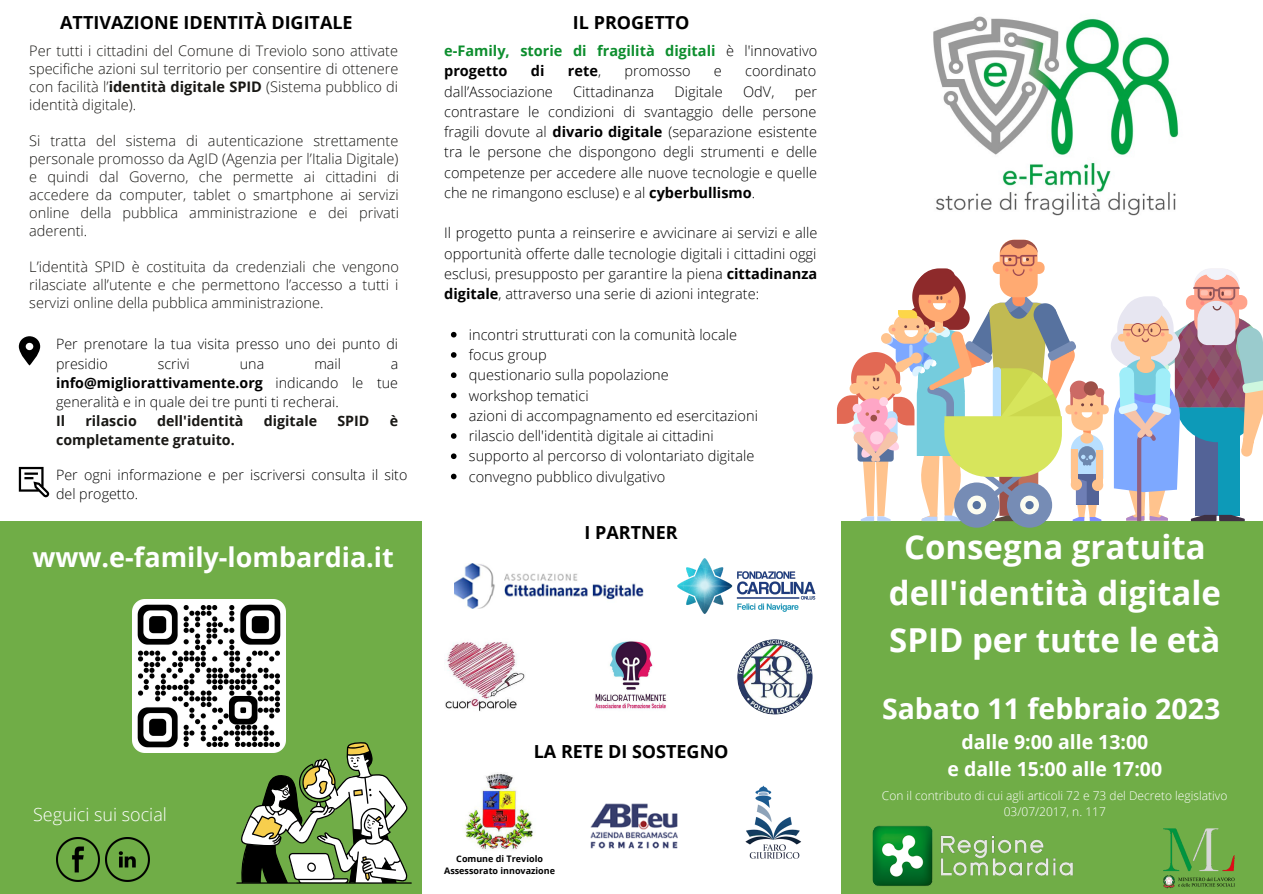
<style>
.page{position:relative;width:1263px;height:894px;background:#fff}
.page>*{position:absolute;margin:0;border:0;box-sizing:border-box;transform-origin:0 0}
.t1{font:700 33px/46px "Open Sans";color:#fff;text-align:center}
.t2{font:700 28.5px "Open Sans";color:#fff}
.t3{font:700 27px "Open Sans";color:#fff}
.t4{font:700 19.5px/27px "Open Sans";color:#fff;text-align:center}
.t5{font:700 18px "Open Sans";color:#000}
.t6{font:300 18px "Open Sans";color:#fff}
.t7{font:300 14.55px/20.2px "Open Sans";color:#000;text-align:justify}
.t8{font:300 14.55px/18px "Open Sans";color:#181714;text-align:justify}
.t9{font:700 14.55px/20.2px "Open Sans";color:#0d8e2e}
.t10{font:700 14.55px "Open Sans";color:#000}
.t11{font:300 14.25px/19px "Open Sans";color:#000}
.t12{font:700 14.25px "Open Sans";color:#181714}
.t13{font:300 12px/16px "Open Sans";color:#fff;text-align:center}
.t14{font:700 9px/12px "Open Sans";color:#000;text-align:center}
.s1{font-weight:700}
.s2{font-weight:300;color:#000}
.s3{color:#000}
.s4{font-weight:300}
</style>
<div class="page">
<div style="left:841px;top:527px;width:422px;height:366px;background:#70ad47"></div>
<img style="left:583px;top:628px;width:97px;height:97px;border-radius:50%">
<img style="left:455px;top:563px;width:189px;height:45px">
<img style="left:737px;top:639px;width:75px;height:75px;border-radius:50%">
<div style="left:0;top:521px;width:421px;height:372px;background:#70ad47"></div>
<img style="left:444px;top:642px;width:81px;height:69px">
<img style="left:677px;top:558px;width:139px;height:56px">
<img style="left:745px;top:785px;width:56px;height:74px">
<img style="left:590px;top:803px;width:88px;height:46px">
<img style="left:56px;top:837px;width:44px;height:44px">
<img style="left:106px;top:837px;width:44px;height:44px">
<svg style="left:19px;top:336px;width:21px;height:29px"></svg>
<svg style="left:19px;top:467px;width:30px;height:30px"></svg>
<svg style="left:236px;top:740px;width:176px;height:143px"></svg>
<img style="left:933px;top:16px;width:246px;height:200px">
<img style="left:869px;top:822px;width:208px;height:66px">
<img style="left:132px;top:599px;width:153px;height:153px">
<img style="left:458px;top:769px;width:84px;height:84px;border-radius:50%">
<img style="left:1158px;top:822px;width:83px;height:65px">
<svg style="left:837px;top:240px;width:426px;height:287px"></svg>
<svg style="left:451px;top:332px;width:6px;height:5px"></svg>
<svg style="left:451px;top:352px;width:6px;height:5px"></svg>
<svg style="left:451px;top:372px;width:6px;height:6px"></svg>
<svg style="left:451px;top:392px;width:6px;height:6px"></svg>
<svg style="left:451px;top:413px;width:6px;height:5px"></svg>
<svg style="left:451px;top:433px;width:6px;height:5px"></svg>
<svg style="left:451px;top:453px;width:6px;height:6px"></svg>
<svg style="left:451px;top:473px;width:6px;height:6px"></svg>
<p class="t5" style="left:60px;top:10px;width:294px">ATTIVAZIONE IDENTITÀ DIGITALE</p>
<p class="t5" style="left:573px;top:10px;width:118px">IL PROGETTO</p>
<p class="t8" style="left:29px;top:41px;width:371px">Per tutti i cittadini del Comune di Treviolo sono attivate specifiche azioni sul territorio per consentire di ottenere con facilità l’<span class="s1">identità digitale SPID</span> (Sistema pubblico di identità digitale).</p>
<p class="t8" style="left:29px;top:131px;width:371px">Si tratta del sistema di autenticazione strettamente personale promosso da AgID (Agenzia per l’Italia Digitale) e quindi dal Governo, che permette ai cittadini di accedere da computer, tablet o smartphone ai servizi online della pubblica amministrazione e dei privati aderenti.</p>
<p class="t8" style="left:29px;top:257px;width:371px">L’identità SPID è costituita da credenziali che vengono rilasciate all’utente e che permettono l’accesso a tutti i servizi online della pubblica amministrazione.</p>
<p class="t11" style="left:56px;top:334px;width:344px">Per prenotare la tua visita presso uno dei punto di presidio</p>
<p class="t11" style="left:158px;top:353px;width:33px">scrivi</p>
<p class="t11" style="left:240px;top:353px;width:26px">una</p>
<p class="t11" style="left:314px;top:353px;width:28px">mail</p>
<p class="t11" style="left:56px;top:353px;width:344px;text-align:justify;text-indent:335px">a <span class="s1">info@migliorattivamente.org</span> indicando le tue generalità e in quale dei tre punti ti recherai.</p>
<p class="t12" style="left:56px;top:410px;width:11px">Il</p>
<p class="t12" style="left:86px;top:410px;width:53px">rilascio</p>
<p class="t12" style="left:157px;top:410px;width:88px">dell'identità</p>
<p class="t12" style="left:264px;top:410px;width:55px">digitale</p>
<p class="t12" style="left:337px;top:410px;width:34px">SPID</p>
<p class="t12" style="left:390px;top:410px;width:10px">è</p>
<p class="t12" style="left:56px;top:430px;width:180px">completamente gratuito.</p>
<p class="t11" style="left:56px;top:465px;width:353px">Per ogni informazione e per iscriversi consulta il sito del progetto.</p>
<h3 class="t3" style="left:32px;top:538px;width:363px">www.e-family-lombardia.it</h3>
<p class="t9" style="left:444px;top:40px;width:375px">e-Family, storie di fragilità digitali <span class="s2">è l'innovativo </span><span class="s3">progetto</span></p>
<p class="t10" style="left:531px;top:61px;width:15px">di</p>
<p class="t10" style="left:568px;top:61px;width:35px">rete<span class="s4">,</span></p>
<p class="t7" style="left:624px;top:61px;width:68px">promosso</p>
<p class="t7" style="left:714px;top:61px;width:9px">e</p>
<p class="t7" style="left:745px;top:61px;width:73px">coordinato</p>
<p class="t7" style="left:444px;top:81px;width:110px">dall’Associazione</p>
<p class="t7" style="left:573px;top:81px;width:82px">Cittadinanza</p>
<p class="t7" style="left:675px;top:81px;width:50px">Digitale</p>
<p class="t7" style="left:743px;top:81px;width:33px">OdV,</p>
<p class="t7" style="left:444px;top:81px;width:374px;text-indent:351px">per contrastare le condizioni di svantaggio delle persone fragili dovute al <span class="s1">divario digitale</span> (separazione esistente tra le persone che dispongono degli strumenti e delle competenze per accedere alle nuove tecnologie e quelle che ne rimangono escluse) e al <span class="s1">cyberbullismo</span>.</p>
<p class="t7" style="left:444px;top:222px;width:375px">Il progetto punta a reinserire e avvicinare ai servizi e alle opportunità offerte dalle tecnologie digitali i cittadini oggi esclusi, presupposto per garantire la piena <span class="s1">cittadinanza digitale</span>, attraverso una serie di azioni integrate:</p>
<p class="t7" style="left:469px;top:324px;width:291px;text-align:left">incontri strutturati con la comunità locale focus group<br>questionario sulla popolazione<br>workshop tematici<br>azioni di accompagnamento ed esercitazioni rilascio dell'identità digitale ai cittadini supporto al percorso di volontariato digitale convegno pubblico divulgativo</p>
<p class="t5" style="left:585px;top:519px;width:95px">I PARTNER</p>
<p class="t6" style="left:33px;top:801px;width:135px">Seguici sui social</p>
<p class="t5" style="left:534px;top:738px;width:196px">LA RETE DI SOSTEGNO</p>
<p class="t14" style="left:444px;top:852px;width:112px">Comune di Treviolo<br>Assessorato innovazione</p>
<h1 class="t1" style="left:889px;top:523px;width:333px">Consegna gratuita dell'identità digitale<br>SPID per tutte le età</h1>
<h2 class="t2" style="left:882px;top:688px;width:340px">Sabato 11 febbraio 2023</h2>
<h3 class="t4" style="left:948px;top:728px;width:216px">dalle 9:00 alle 13:00<br>e dalle 15:00 alle 17:00</h3>
<p class="t13" style="left:882px;top:787px;width:347px">Con il contributo di cui agli articoli 72 e 73 del Decreto legislativo<br>03/07/2017, n. 117</p>
</div>
